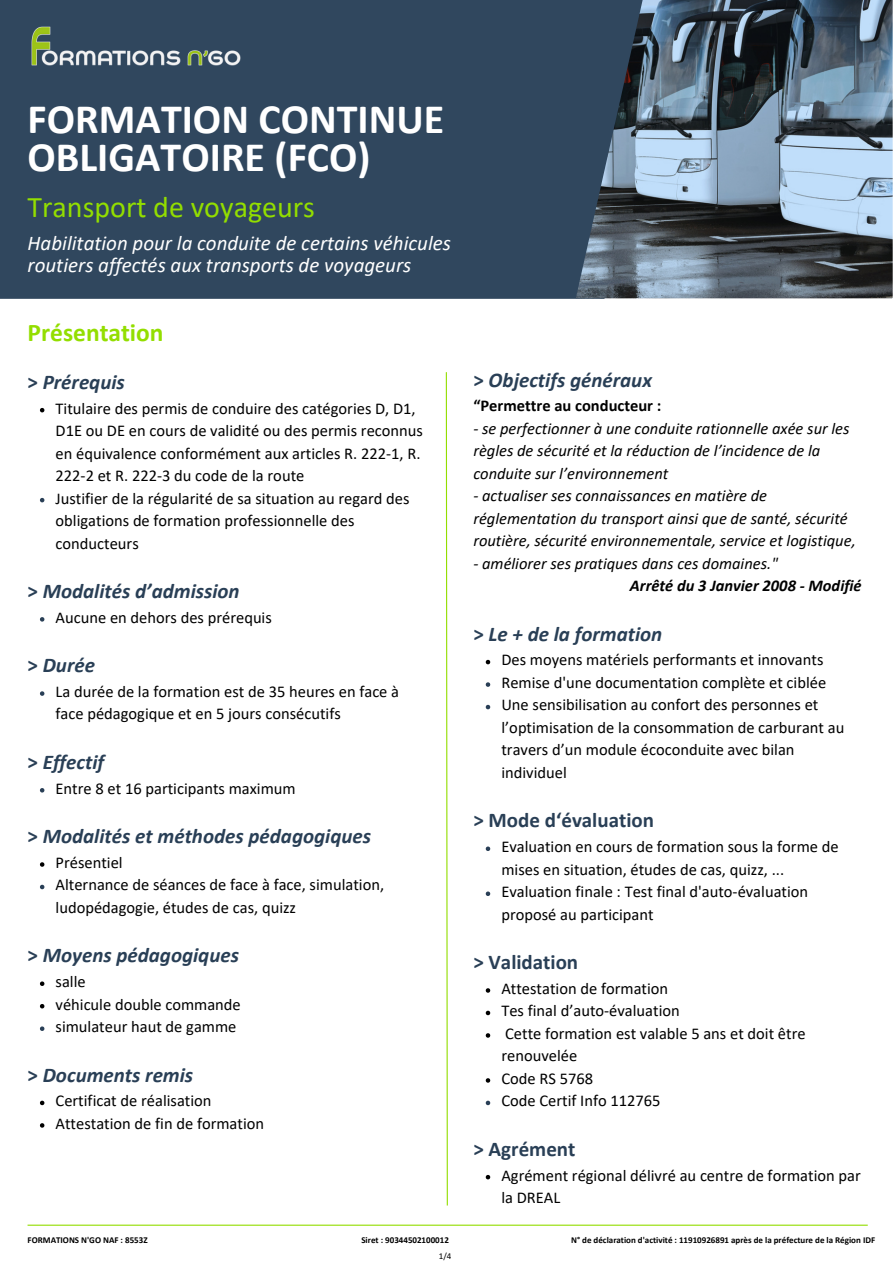
<style>
.page{position:relative;width:893px;height:1264px;background:#fff}
.page>*{position:absolute;margin:0;border:0;box-sizing:border-box;transform-origin:0 0}
.t1{font:700 42px/38.2px "Calibri";color:#fff}
.t2{font:30px "Calibri";color:#93de00}
.t3{font:700 25.5px "Calibri";color:#93de00}
.t4{font:italic 700 21px "Calibri";color:#293f56}
.t5{font:italic 21px/22.5px "Calibri";color:#fff}
.t6{font:700 21px "Calibri";color:#293f56}
.t7{font:16.5px/22.5px "Calibri";color:#000}
.t8{font:italic 16.5px/22.5px "Calibri";color:#000}
.t9{font:italic 700 16.5px "Calibri";color:#000}
.t10{font:700 16.5px "Calibri";color:#000}
.t11{font:700 9px "Calibri";color:#000}
.t12{font:9px "Calibri";color:#000}
.s1{font-style:normal}
</style>
<div class="page">
<div style="left:0;top:0;width:718px;height:299px;background:#30475e"></div>
<img style="left:576px;top:0;width:316px;height:298px">
<img style="left:28px;top:24px;width:213px;height:44px">
<hr style="left:28px;top:1224px;width:839px;height:1px;background:#93de00">
<svg style="left:445px;top:372px;width:3px;height:834px"></svg>
<svg style="left:40px;top:408px;width:4px;height:4px"></svg>
<svg style="left:40px;top:498px;width:4px;height:4px"></svg>
<svg style="left:40px;top:617px;width:4px;height:4px"></svg>
<svg style="left:40px;top:691px;width:4px;height:4px"></svg>
<svg style="left:40px;top:788px;width:4px;height:4px"></svg>
<svg style="left:40px;top:862px;width:4px;height:4px"></svg>
<svg style="left:40px;top:884px;width:4px;height:5px"></svg>
<svg style="left:40px;top:981px;width:4px;height:4px"></svg>
<svg style="left:40px;top:1004px;width:4px;height:4px"></svg>
<svg style="left:40px;top:1026px;width:4px;height:4px"></svg>
<svg style="left:40px;top:1100px;width:4px;height:5px"></svg>
<svg style="left:40px;top:1123px;width:4px;height:4px"></svg>
<svg style="left:485px;top:660px;width:5px;height:4px"></svg>
<svg style="left:485px;top:682px;width:5px;height:5px"></svg>
<svg style="left:485px;top:704px;width:5px;height:5px"></svg>
<svg style="left:485px;top:846px;width:5px;height:5px"></svg>
<svg style="left:485px;top:891px;width:5px;height:5px"></svg>
<svg style="left:485px;top:988px;width:5px;height:4px"></svg>
<svg style="left:485px;top:1010px;width:5px;height:5px"></svg>
<svg style="left:485px;top:1033px;width:5px;height:4px"></svg>
<svg style="left:485px;top:1078px;width:5px;height:4px"></svg>
<svg style="left:485px;top:1100px;width:5px;height:5px"></svg>
<svg style="left:485px;top:1175px;width:5px;height:4px"></svg>
<p class="t1" style="left:28px;top:103px;width:418px">FORMATION CONTINUE<br>OBLIGATOIRE (FCO)</p>
<p class="t2" style="left:28px;top:194px;width:289px">Transport de voyageurs</p>
<p class="t5" style="left:28px;top:233px;width:425px">Habilitation pour la conduite de certains véhicules routiers affectés aux transports de voyageurs</p>
<p class="t3" style="left:28px;top:322px;width:137px">Présentation</p>
<p class="t4" style="left:28px;top:373px;width:99px"><span class="s1">&gt;</span> Prérequis</p>
<p class="t7" style="left:56px;top:398px;width:369px">Titulaire des permis de conduire des catégories D, D1, D1E ou DE en cours de validité ou des permis reconnus en équivalence conformément aux articles R. 222-1, R.<br>222-2 et R. 222-3 du code de la route</p>
<p class="t7" style="left:56px;top:488px;width:355px">Justifier de la régularité de sa situation au regard des obligations de formation professionnelle des conducteurs</p>
<p class="t4" style="left:28px;top:582px;width:214px"><span class="s1">&gt;</span> Modalités d’admission</p>
<p class="t7" style="left:56px;top:607px;width:218px">Aucune en dehors des prérequis</p>
<p class="t4" style="left:28px;top:656px;width:69px"><span class="s1">&gt;</span> Durée</p>
<p class="t7" style="left:56px;top:681px;width:345px">La durée de la formation est de 35 heures en face à face pédagogique et en 5 jours consécutifs</p>
<p class="t4" style="left:28px;top:753px;width:78px"><span class="s1">&gt;</span> Effectif</p>
<p class="t7" style="left:56px;top:778px;width:241px">Entre 8 et 16 participants maximum</p>
<p class="t4" style="left:28px;top:827px;width:345px"><span class="s1">&gt;</span> Modalités et méthodes pédagogiques</p>
<p class="t7" style="left:56px;top:852px;width:69px">Présentiel</p>
<p class="t7" style="left:56px;top:875px;width:330px">Alternance de séances de face à face, simulation, ludopédagogie, études de cas, quizz</p>
<p class="t4" style="left:28px;top:946px;width:213px"><span class="s1">&gt;</span> Moyens pédagogiques</p>
<p class="t7" style="left:56px;top:971px;width:32px">salle</p>
<p class="t7" style="left:56px;top:994px;width:187px">véhicule double commande</p>
<p class="t7" style="left:56px;top:1016px;width:182px">simulateur haut de gamme</p>
<p class="t4" style="left:28px;top:1065px;width:167px"><span class="s1">&gt;</span> Documents remis</p>
<p class="t7" style="left:56px;top:1090px;width:157px">Certificat de réalisation</p>
<p class="t7" style="left:56px;top:1113px;width:210px">Attestation de fin de formation</p>
<p class="t4" style="left:473px;top:371px;width:180px"><span class="s1">&gt;</span> Objectifs généraux</p>
<p class="t10" style="left:473px;top:399px;width:189px">“Permettre au conducteur :</p>
<p class="t8" style="left:473px;top:418px;width:377px">- se perfectionner à une conduite rationnelle axée sur les règles de sécurité et la réduction de l’incidence de la conduite sur l’environnement</p>
<p class="t8" style="left:473px;top:486px;width:384px">- actualiser ses connaissances en matière de réglementation du transport ainsi que de santé, sécurité routière, sécurité environnementale, service et logistique,</p>
<p class="t8" style="left:473px;top:553px;width:306px">- améliorer ses pratiques dans ces domaines."</p>
<p class="t9" style="left:630px;top:579px;width:233px">Arrêté du 3 Janvier 2008 - Modifié</p>
<p class="t4" style="left:473px;top:625px;width:190px"><span class="s1">&gt;</span> Le + de la formation</p>
<p class="t7" style="left:501px;top:650px;width:323px">Des moyens matériels performants et innovants</p>
<p class="t7" style="left:501px;top:672px;width:326px">Remise d'une documentation complète et ciblée</p>
<p class="t7" style="left:501px;top:695px;width:344px">Une sensibilisation au confort des personnes et l’optimisation de la consommation de carburant au travers d’un module écoconduite avec bilan individuel</p>
<p class="t6" style="left:473px;top:811px;width:182px">&gt; Mode d‘évaluation</p>
<p class="t7" style="left:501px;top:836px;width:339px">Evaluation en cours de formation sous la forme de mises en situation, études de cas, quizz, ...</p>
<p class="t7" style="left:501px;top:881px;width:308px">Evaluation finale : Test final d'auto-évaluation proposé au participant</p>
<p class="t6" style="left:473px;top:953px;width:106px">&gt; Validation</p>
<p class="t7" style="left:501px;top:978px;width:168px">Attestation de formation</p>
<p class="t7" style="left:501px;top:1000px;width:180px">Tes final d’auto-évaluation</p>
<p class="t7" style="left:501px;top:1023px;width:306px">Cette formation est valable 5 ans et doit être renouvelée</p>
<p class="t7" style="left:501px;top:1068px;width:93px">Code RS 5768</p>
<p class="t7" style="left:501px;top:1090px;width:161px">Code Certif Info 112765</p>
<p class="t6" style="left:473px;top:1139px;width:103px">&gt; Agrément</p>
<p class="t7" style="left:501px;top:1165px;width:361px">Agrément régional délivré au centre de formation par la DREAL</p>
<p class="t11" style="left:28px;top:1235px;width:122px">FORMATIONS N'GO NAF : 8553Z</p>
<p class="t11" style="left:361px;top:1235px;width:89px">Siret : 90344502100012</p>
<p class="t11" style="left:571px;top:1235px;width:305px">N° de déclaration d'activité : 11910926891 après de la préfecture de la Région IDF</p>
<p class="t12" style="left:439px;top:1251px;width:14px">1/4</p>
</div>
